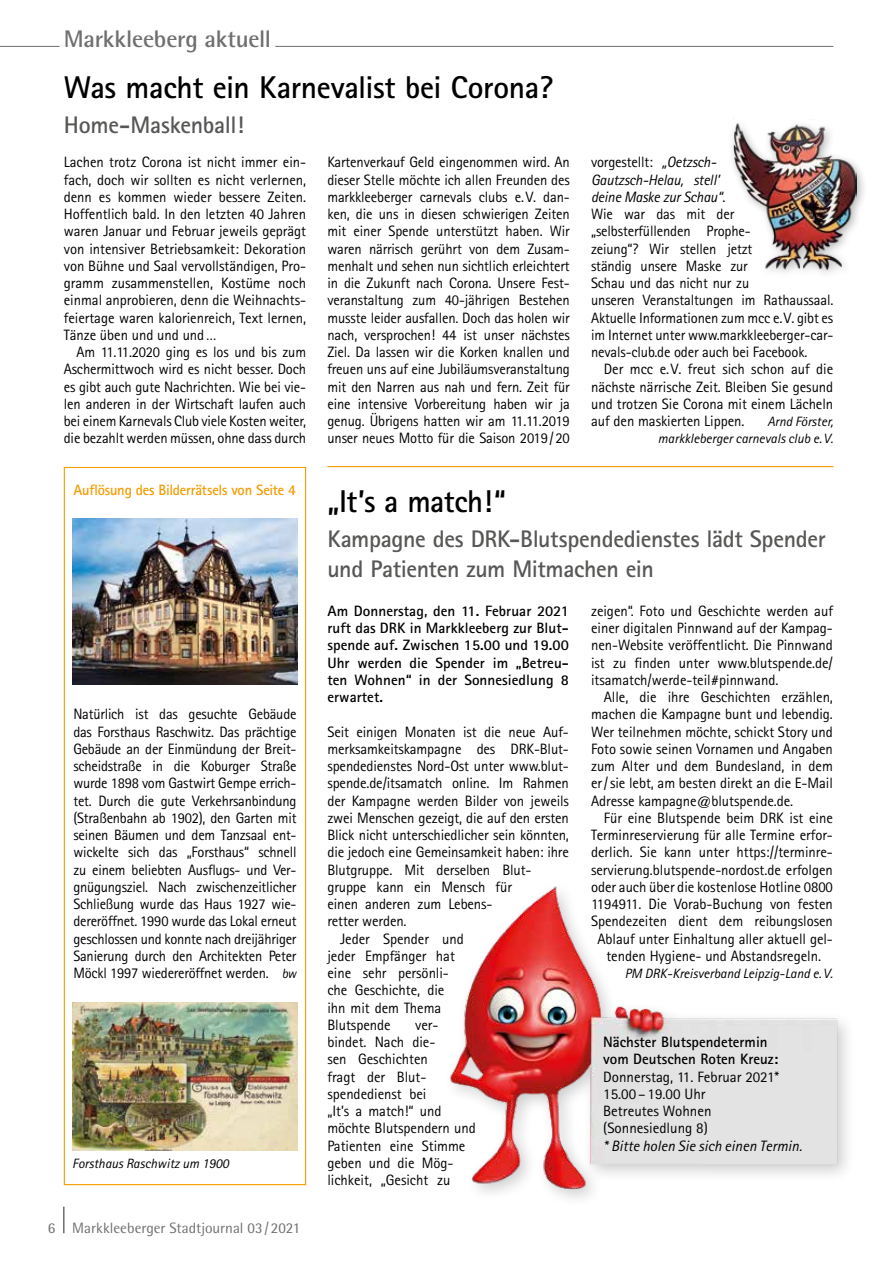
<style>
.page{position:relative;width:893px;height:1263px;background:#fff}
.page>*{position:absolute;margin:0;border:0;box-sizing:border-box;transform-origin:0 0}
.t1{font:700 31.5px "Rotis Sans Serif";letter-spacing:-.01em;color:#000}
.t2{font:700 24px/30px "Rotis Sans Serif";letter-spacing:-.015em;color:#575756}
.t3{font:700 24px "Rotis Semi Sans";letter-spacing:-.01em;color:#706f6f}
.t4{font:15px/17.2px "Rotis Sans Serif";letter-spacing:-.005em;color:#000;text-align:justify}
.t5{font:15px/17.2px "Rotis Sans Serif";letter-spacing:-.005em;color:#000;text-align:justify;scale:.96 1}
.t6{font:700 15px/17.2px "Rotis Sans Serif";color:#000;text-align:justify}
.t7{font:15px "Rotis Semi Sans";color:#706f6f}
.t8{font:700 15px "Rotis Sans Serif";letter-spacing:-.015em;color:#f59c00}
.t9{font:italic 15px "Rotis Sans Serif";color:#000}
.t10{font:italic 13.5px/17.2px "Rotis Sans Serif";color:#000;text-align:right}
.s1{font-style:italic}
.s2{font-style:italic;font-size:13.5px}
</style>
<div class="page">
<hr style="left:63px;top:1206px;width:2px;height:27px;background:#706f6f">
<hr style="left:0;top:46px;width:833px;height:1px;background:#706f6f">
<hr style="left:60px;top:46px;width:215px;height:1px;background:#fff">
<div style="left:64px;top:467px;width:242px;height:718px;border:1px solid #f59c00"></div>
<div style="left:728px;top:119px;width:141px;height:161px;background:#000;opacity:.3"></div>
<img style="left:733px;top:118px;width:124px;height:162px">
<img style="left:449px;top:886px;width:398px;height:313px">
<hr style="left:327px;top:466px;width:506px;height:1px;background:#f59c00">
<img style="left:72px;top:518px;width:226px;height:167px">
<img style="left:72px;top:1002px;width:226px;height:149px">
<h2 class="t3" style="left:64px;top:24px;width:209px">Markkleeberg aktuell</h2>
<h1 class="t1" style="left:64px;top:68px;width:491px">Was macht ein Karnevalist bei Corona?</h1>
<h2 class="t2" style="left:64px;top:109px;width:182px">Home-Maskenball!</h2>
<p class="t4" style="left:64px;top:153px;width:244px">Lachen trotz Corona ist nicht immer ein&shy;fach, doch wir sollten es nicht verlernen, denn es kommen wieder bessere Zeiten.<br>Hoffentlich bald. In den letzten 40 Jahren waren Januar und Februar jeweils geprägt von intensiver Betriebsamkeit: Dekoration von Bühne und Saal vervollständigen, Pro&shy;gramm zusammenstellen, Kostüme noch einmal anprobieren, denn die Weihnachts&shy;feiertage waren kalorienreich, Text lernen, Tänze üben und und und…</p>
<p class="t4" style="left:64px;top:343px;width:244px;text-indent:13px">Am 11.11.2020 ging es los und bis zum Aschermittwoch wird es nicht besser. Doch es gibt auch gute Nachrichten. Wie bei vie&shy;len anderen in der Wirtschaft laufen auch bei einem Karnevals Club viele Kosten weiter, die bezahlt werden müssen, ohne dass durch</p>
<p class="t4" style="left:327px;top:153px;width:244px">Kartenverkauf Geld eingenommen wird. An dieser Stelle möchte ich allen Freunden des markkleeberger carnevals clubs e.V. dan&shy;ken, die uns in diesen schwierigen Zeiten mit einer Spende unterstützt haben. Wir waren närrisch gerührt von dem Zusam&shy;menhalt und sehen nun sichtlich erleichtert in die Zukunft nach Corona. Unsere Fest&shy;veranstaltung zum 40-jährigen Bestehen musste leider ausfallen. Doch das holen wir nach, versprochen! 44 ist unser nächstes Ziel. Da lassen wir die Korken knallen und freuen uns auf eine Jubiläumsveranstaltung mit den Narren aus nah und fern. Zeit für eine intensive Vorbereitung haben wir ja genug. Übrigens hatten wir am 11.11.2019 unser neues Motto für die Saison 2019/20</p>
<p class="t4" style="left:591px;top:153px;width:244px;text-align:left">vorgestellt: <span class="s1">„Oetzsch-<br>Gautzsch-Helau, stell’<br>deine Maske zur Schau“</span>.<br>Wie war das mit der „selbsterfüllenden Prophe-<br>zeiung“? Wir stellen jetzt<br>ständig unsere Maske zur<br>Schau und das nicht nur zu<br>unseren Veranstaltungen im Rathaussaal.<br>Aktuelle Informationen zum mcc e.V. gibt es im Internet unter www.markkleeberger-car&shy;nevals-club.de oder auch bei Facebook.</p>
<p class="t4" style="left:591px;top:360px;width:244px;text-indent:13px">Der mcc e.V. freut sich schon auf die nächste närrische Zeit. Bleiben Sie gesund und trotzen Sie Corona mit einem Lächeln auf den maskierten Lippen.</p>
<p class="t10" style="left:658px;top:413px;width:177px">Arnd Förster,<br>markkleberger carnevals club e.V.</p>
<p class="t8" style="left:73px;top:480px;width:224px">Auflösung des Bilderrätsels von Seite 4</p>
<p class="t5" style="left:73px;top:705px;width:234px">Natürlich ist das gesuchte Gebäude das Forsthaus Raschwitz. Das prächtige Gebäude an der Einmündung der Breit&shy;scheidstraße in die Koburger Straße wurde 1898 vom Gastwirt Gempe errich&shy;tet. Durch die gute Verkehrsanbindung (Straßenbahn ab 1902), den Garten mit seinen Bäumen und dem Tanzsaal ent&shy;wickelte sich das „Forsthaus“ schnell zu einem beliebten Ausflugs- und Ver&shy;gnügungsziel. Nach zwischenzeitlicher Schließung wurde das Haus 1927 wie&shy;dereröffnet. 1990 wurde das Lokal erneut geschlossen und konnte nach dreijähriger Sanierung durch den Architekten Peter Möckl 1997 wiedereröffnet werden. <span class="s2">bw</span></p>
<p class="t10" style="left:72px;top:1155px;width:158px">Forsthaus Raschwitz um 1900</p>
<p class="t7" style="left:48px;top:1219px;width:254px">6 Markkleeberger Stadtjournal 03/2021</p>
<h1 class="t1" style="left:327px;top:482px;width:180px">„It’s a match!“</h1>
<h2 class="t2" style="left:327px;top:523px;width:500px">Kampagne des DRK-Blutspendedienstes lädt Spender und Patienten zum Mitmachen ein</h2>
<p class="t6" style="left:327px;top:602px;width:243px">Am Donnerstag, den 11. Februar 2021 ruft das DRK in Markkleeberg zur Blut&shy;spende auf. Zwischen 15.00 und 19.00<br>Uhr werden die Spender im „Betreu&shy;ten Wohnen“ in der Sonnesiedlung 8 erwartet.</p>
<p class="t4" style="left:327px;top:723px;width:243px">Seit einigen Monaten ist die neue Auf-</p>
<p class="t4" style="left:327px;top:740px;width:243px">merksamkeitskampagne des DRK-Blut-</p>
<p class="t4" style="left:327px;top:757px;width:243px">spendedienstes Nord-Ost unter www.blut-</p>
<p class="t4" style="left:327px;top:774px;width:243px">spende.de/itsamatch online. Im Rahmen</p>
<p class="t4" style="left:327px;top:792px;width:243px">der Kampagne werden Bilder von jeweils</p>
<p class="t4" style="left:327px;top:809px;width:243px">zwei Menschen gezeigt, die auf den ersten</p>
<p class="t4" style="left:327px;top:826px;width:243px">Blick nicht unterschiedlicher sein könnten,</p>
<p class="t4" style="left:327px;top:843px;width:243px">die jedoch eine Gemeinsamkeit haben: ihre</p>
<p class="t4" style="left:327px;top:861px;width:205px">Blutgruppe. Mit derselben Blut-</p>
<p class="t4" style="left:327px;top:878px;width:186px">gruppe kann ein Mensch für</p>
<p class="t4" style="left:327px;top:895px;width:167px">einen anderen zum Lebens-</p>
<p class="t4" style="left:327px;top:912px;width:81px">retter werden.</p>
<p class="t4" style="left:340px;top:930px;width:125px">Jeder Spender und</p>
<p class="t4" style="left:327px;top:947px;width:129px">jeder Empfänger hat</p>
<p class="t4" style="left:327px;top:964px;width:123px">eine sehr persönli-</p>
<p class="t4" style="left:327px;top:981px;width:118px">che Geschichte, die</p>
<p class="t4" style="left:327px;top:999px;width:115px">ihn mit dem Thema</p>
<p class="t4" style="left:327px;top:1016px;width:65px">Blutspende</p>
<p class="t4" style="left:591px;top:602px;width:243px">zeigen“. Foto und Geschichte werden auf einer digitalen Pinnwand auf der Kampag&shy;nen-Website veröffentlicht. Die Pinnwand ist zu finden unter www.blutspende.de/ itsamatch/werde-teil#pinnwand.</p>
<p class="t4" style="left:591px;top:688px;width:243px;text-indent:13px">Alle, die ihre Geschichten erzählen, machen die Kampagne bunt und lebendig.<br>Wer teilnehmen möchte, schickt Story und Foto sowie seinen Vornamen und Angaben zum Alter und dem Bundesland, in dem er/sie lebt, am besten direkt an die E-Mail Adresse kampagne@blutspende.de.</p>
<p class="t4" style="left:604px;top:809px;width:231px">Für eine Blutspende beim DRK ist eine</p>
<p class="t4" style="left:591px;top:826px;width:243px">Terminreservierung für alle Termine erfor-</p>
<p class="t4" style="left:591px;top:843px;width:243px">derlich. Sie kann unter https://terminre-</p>
<p class="t4" style="left:591px;top:861px;width:243px">servierung.blutspende-nordost.de erfolgen</p>
<p class="t4" style="left:591px;top:878px;width:243px">oder auch über die kostenlose Hotline 0800</p>
<p class="t4" style="left:591px;top:895px;width:243px">1194911. Die Vorab-Buchung von festen</p>
<p class="t4" style="left:591px;top:912px;width:243px">Spendezeiten dient dem reibungslosen</p>
<p class="t4" style="left:597px;top:930px;width:237px">Ablauf unter Einhaltung aller aktuell gel-</p>
<p class="t4" style="left:606px;top:947px;width:216px">tenden Hygiene- und Abstandsregeln.</p>
<p class="t10" style="left:625px;top:965px;width:210px">PM DRK-Kreisverband Leipzig-Land e.V.</p>
<p class="t4" style="left:327px;top:1016px;width:150px;text-align:left;text-indent:88px">ver&shy;bindet. Nach die-<br>sen Geschichten<br>fragt der Blut&shy;spendedienst bei<br>„It’s a match!“ und möchte Blutspendern und<br>Patienten eine Stimme geben und die Mög&shy;lichkeit, „Gesicht zu</p>
<p class="t6" style="left:603px;top:1033px;width:176px">Nächster Blutspendetermin vom Deutschen Roten Kreuz:</p>
<p class="t4" style="left:603px;top:1068px;width:178px;text-align:left">Donnerstag, 11. Februar 2021*<br>15.00 –19.00 Uhr<br>Betreutes Wohnen (Sonnesiedlung 8)</p>
<p class="t9" style="left:603px;top:1137px;width:200px">* Bitte holen Sie sich einen Termin.</p>
</div>
